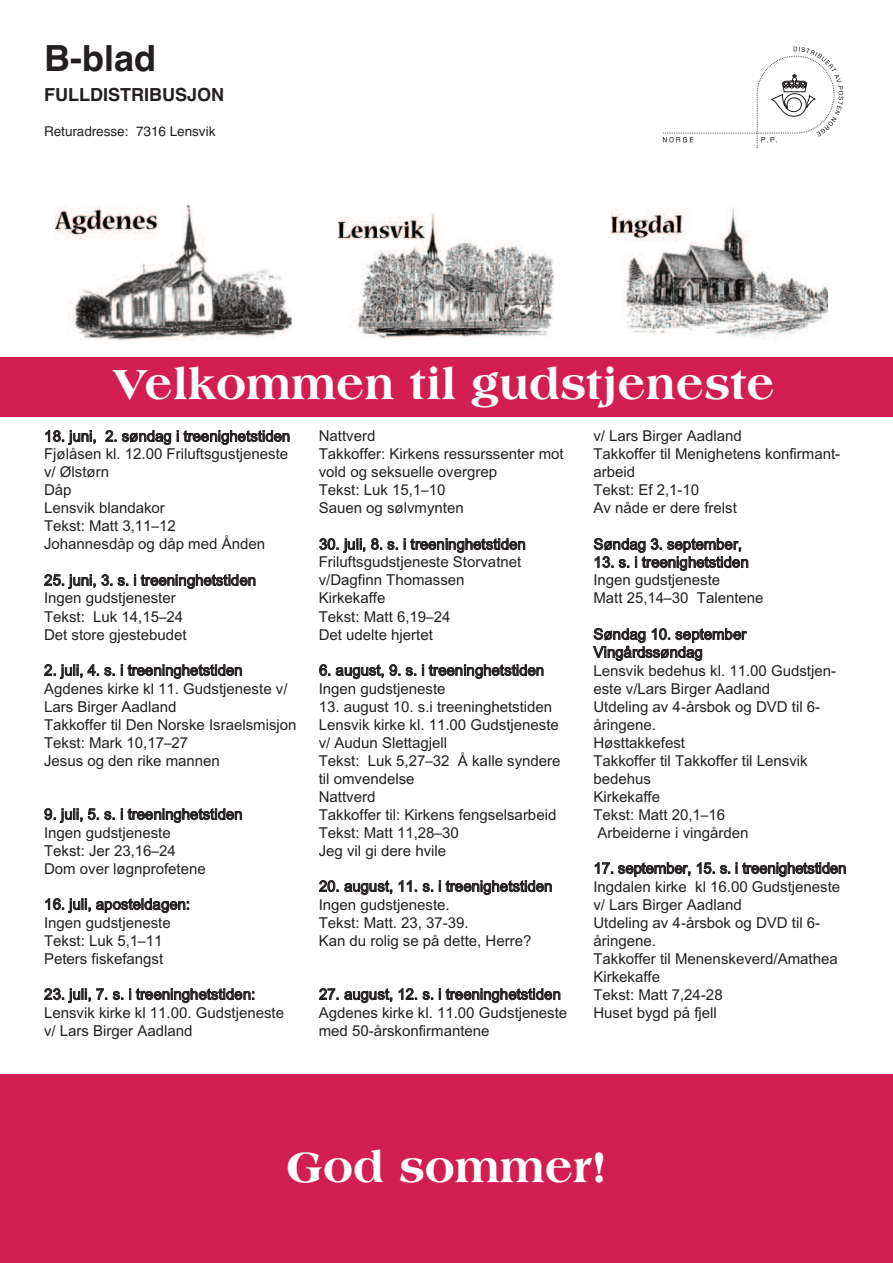
<style>
.page{position:relative;width:893px;height:1263px;background:#fff}
.page>*{position:absolute;margin:0;border:0;box-sizing:border-box;transform-origin:0 0}
.t1{font:800 45px "Americana";color:#fff}
.t2{font:700 36px "Helvetica";color:#231f20}
.t3{font:700 18px "Helvetica";color:#231f20}
.t4{font:15px/18px "Arial Unicode MS";color:#231f20}
.t5{font:13.5px "Helvetica";color:#231f20}
</style>
<div class="page">
<div style="left:0;top:357px;width:893px;height:60px;background:#d21e51"></div>
<svg style="left:662px;top:47px;width:181px;height:101px"></svg>
<img style="left:55px;top:205px;width:237px;height:135px">
<img style="left:338px;top:213px;width:215px;height:126px">
<img style="left:611px;top:207px;width:216px;height:133px">
<div style="left:0;top:1074px;width:893px;height:189px;background:#d21e51"></div>
<h2 class="t2" style="left:44px;top:38px;width:113px">B-blad</h2>
<p class="t3" style="left:44px;top:84px;width:181px">FULLDISTRIBUSJON</p>
<p class="t5" style="left:44px;top:127px;width:173px">Returadresse: 7316 Lensvik</p>
<h1 class="t1" style="left:112px;top:366px;width:664px">Velkommen til gudstjeneste</h1>
<p class="t4" style="left:44px;top:427px;width:248px">18. juni, 2. søndag i treenighetstiden<br>Fjølåsen kl. 12.00 Friluftsgustjeneste v/ Ølstørn<br>Dåp<br>Lensvik blandakor<br>Tekst: Matt 3,11–12<br>Johannesdåp og dåp med Ånden</p>
<p class="t4" style="left:44px;top:571px;width:214px">25. juni, 3. s. i treeninghetstiden<br>Ingen gudstjenester<br>Tekst: Luk 14,15–24<br>Det store gjestebudet</p>
<p class="t4" style="left:44px;top:661px;width:254px">2. juli, 4. s. i treeninghetstiden<br>Agdenes kirke kl 11. Gudstjeneste v/<br>Lars Birger Aadland<br>Takkoffer til Den Norske Israelsmisjon<br>Tekst: Mark 10,17–27<br>Jesus og den rike mannen</p>
<p class="t4" style="left:319px;top:427px;width:247px">Nattverd<br>Takkoffer: Kirkens ressurssenter mot vold og seksuelle overgrep<br>Tekst: Luk 15,1–10<br>Sauen og sølvmynten</p>
<p class="t4" style="left:319px;top:535px;width:208px">30. juli, 8. s. i treeninghetstiden<br>Friluftsgudstjeneste Storvatnet v/Dagfinn Thomassen<br>Kirkekaffe<br>Tekst: Matt 6,19–24<br>Det udelte hjertet</p>
<p class="t4" style="left:319px;top:661px;width:227px">6. august, 9. s. i treeninghetstiden<br>Ingen gudstjeneste</p>
<p class="t4" style="left:319px;top:697px;width:243px">13. august 10. s.i treeninghetstiden<br>Lensvik kirke kl. 11.00 Gudstjeneste v/ Audun Slettagjell<br>Tekst: Luk 5,27–32 Å kalle syndere til omvendelse<br>Nattverd<br>Takkoffer til: Kirkens fengselsarbeid<br>Tekst: Matt 11,28–30<br>Jeg vil gi dere hvile</p>
<p class="t4" style="left:319px;top:877px;width:235px">20. august, 11. s. i treenighetstiden<br>Ingen gudstjeneste.<br>Tekst: Matt. 23, 37-39.<br>Kan du rolig se på dette, Herre?</p>
<p class="t4" style="left:593px;top:427px;width:248px">v/ Lars Birger Aadland<br>Takkoffer til Menighetens konfirmant&shy;arbeid<br>Tekst: Ef 2,1-10<br>Av nåde er dere frelst</p>
<p class="t4" style="left:593px;top:535px;width:150px">Søndag 3. september,</p>
<p class="t4" style="left:593px;top:553px;width:172px">13. s. i treenighetstiden<br>Ingen gudstjeneste<br>Matt 25,14–30 Talentene</p>
<p class="t4" style="left:593px;top:625px;width:244px">Søndag 10. september<br>Vingårdssøndag<br>Lensvik bedehus kl. 11.00 Gudstjen&shy;este v/Lars Birger Aadland<br>Utdeling av 4-årsbok og DVD til 6- åringene.<br>Høsttakkefest<br>Takkoffer til Takkoffer til Lensvik bedehus<br>Kirkekaffe<br>Tekst: Matt 20,1–16<br>Arbeiderne i vingården</p>
<p class="t4" style="left:593px;top:859px;width:254px">17. september, 15. s. i treenighetstiden<br>Ingdalen kirke kl 16.00 Gudstjeneste v/ Lars Birger Aadland<br>Utdeling av 4-årsbok og DVD til 6- åringene.<br>Takkoffer til Menenskeverd/Amathea<br>Kirkekaffe<br>Tekst: Matt 7,24-28<br>Huset bygd på fjell</p>
<p class="t4" style="left:44px;top:805px;width:200px">9. juli, 5. s. i treeninghetstiden<br>Ingen gudstjeneste<br>Tekst: Jer 23,16–24<br>Dom over løgnprofetene</p>
<p class="t4" style="left:44px;top:895px;width:148px">16. juli, aposteldagen:<br>Ingen gudstjeneste<br>Tekst: Luk 5,1–11<br>Peters fiskefangst</p>
<p class="t4" style="left:44px;top:985px;width:242px">23. juli, 7. s. i treeninghetstiden:<br>Lensvik kirke kl 11.00. Gudstjeneste v/ Lars Birger Aadland</p>
<p class="t4" style="left:319px;top:985px;width:250px">27. august, 12. s. i treeninghetstiden<br>Agdenes kirke kl. 11.00 Gudstjeneste med 50-årskonfirmantene</p>
<h1 class="t1" style="left:287px;top:1150px;width:321px">God sommer!</h1>
</div>
